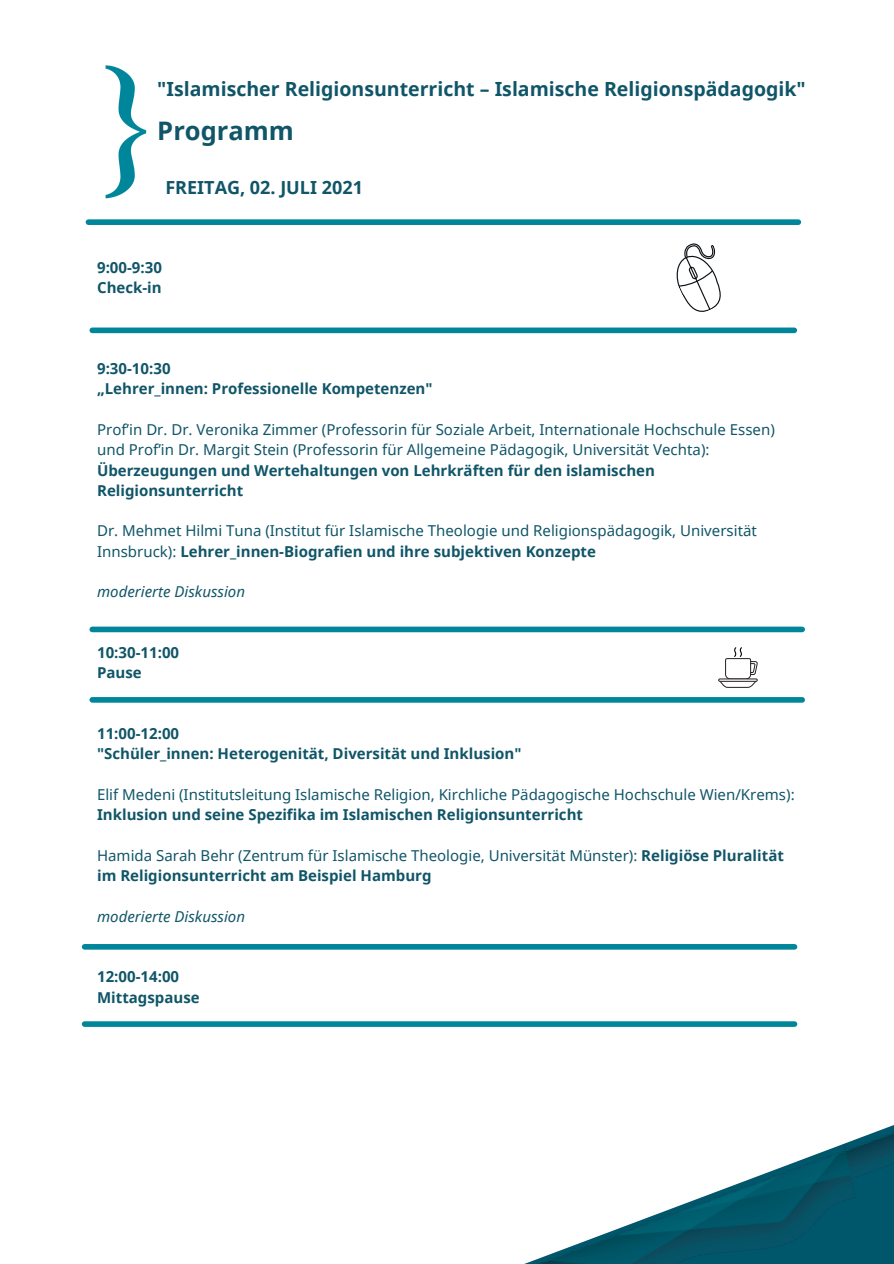
<style>
.page{position:relative;width:894px;height:1264px;background:#fff}
.page>*{position:absolute;margin:0;border:0;box-sizing:border-box;transform-origin:0 0}
.t1{font:700 25.5px "Noto Sans";color:#105568}
.t2{font:700 19.5px "Noto Sans";color:#105568}
.t3{font:700 18px "Noto Sans";color:#105568}
.t4{font:15px/20.2px "Noto Sans";color:#105568}
.t5{font:700 15px "Noto Sans";color:#105568}
.t6{font:italic 15px "Noto Sans";color:#105568}
.s1{font-weight:700}
</style>
<div class="page">
<svg style="left:320px;top:949px;width:573px;height:314px"></svg>
<div style="left:92px;top:327px;width:702px;height:6px;background:#00869a"></div>
<div style="left:88px;top:219px;width:710px;height:6px;background:#00869a"></div>
<div style="left:92px;top:697px;width:710px;height:5px;background:#00869a"></div>
<div style="left:92px;top:626px;width:710px;height:6px;background:#00869a"></div>
<div style="left:85px;top:944px;width:709px;height:5px;background:#00869a"></div>
<img style="left:105px;top:65px;width:42px;height:134px">
<svg style="left:676px;top:243px;width:45px;height:69px"></svg>
<div style="left:85px;top:1021px;width:709px;height:5px;background:#00869a"></div>
<svg style="left:718px;top:647px;width:39px;height:40px"></svg>
<p class="t2" style="left:157px;top:76px;width:649px">"Islamischer Religionsunterricht – Islamische Religionspädagogik"</p>
<p class="t1" style="left:157px;top:112px;width:138px">Programm</p>
<p class="t3" style="left:165px;top:174px;width:199px">FREITAG, 02. JULI 2021</p>
<p class="t5" style="left:97px;top:257px;width:66px">9:00-9:30</p>
<p class="t5" style="left:97px;top:277px;width:66px">Check-in</p>
<p class="t5" style="left:97px;top:358px;width:75px">9:30-10:30</p>
<p class="t5" style="left:97px;top:378px;width:337px">„Lehrer_innen: Professionelle Kompetenzen"</p>
<p class="t4" style="left:97px;top:419px;width:679px">Prof’in Dr. Dr. Veronika Zimmer (Professorin für Soziale Arbeit, Internationale Hochschule Essen) und Prof’in Dr. Margit Stein (Professorin für Allgemeine Pädagogik, Universität Vechta):<br><span class="s1">Überzeugungen und Wertehaltungen von Lehrkräften für den islamischen Religionsunterricht</span></p>
<p class="t4" style="left:97px;top:520px;width:661px">Dr. Mehmet Hilmi Tuna (Institut für Islamische Theologie und Religionspädagogik, Universität<br>Innsbruck): <span class="s1">Lehrer_innen-Biografien und ihre subjektiven Konzepte</span></p>
<p class="t6" style="left:97px;top:581px;width:149px">moderierte Diskussion</p>
<p class="t5" style="left:97px;top:642px;width:84px">10:30-11:00</p>
<p class="t5" style="left:97px;top:662px;width:46px">Pause</p>
<p class="t5" style="left:97px;top:723px;width:84px">11:00-12:00</p>
<p class="t5" style="left:97px;top:743px;width:426px">"Schüler_innen: Heterogenität, Diversität und Inklusion"</p>
<p class="t4" style="left:97px;top:784px;width:699px">Elif Medeni (Institutsleitung Islamische Religion, Kirchliche Pädagogische Hochschule Wien/Krems):<br><span class="s1">Inklusion und seine Spezifika im Islamischen Religionsunterricht</span></p>
<p class="t4" style="left:97px;top:844px;width:688px">Hamida Sarah Behr (Zentrum für Islamische Theologie, Universität Münster): <span class="s1">Religiöse Pluralität im Religionsunterricht am Beispiel Hamburg</span></p>
<p class="t6" style="left:97px;top:905px;width:149px">moderierte Diskussion</p>
<p class="t5" style="left:97px;top:966px;width:84px">12:00-14:00</p>
<p class="t5" style="left:97px;top:986px;width:104px">Mittagspause</p>
</div>
